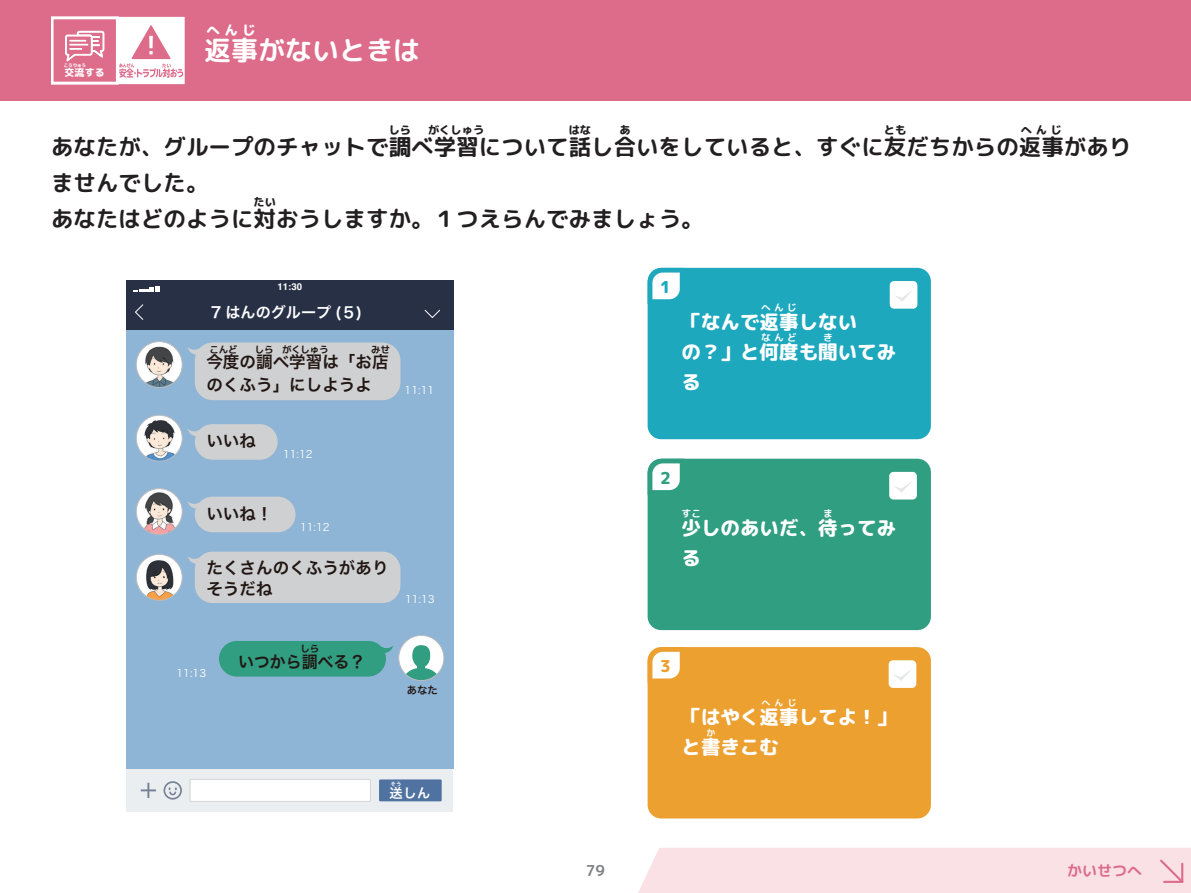
<style>
.page{position:relative;width:1191px;height:893px;background:#fff}
.page>*{position:absolute;margin:0;border:0;box-sizing:border-box;transform-origin:0 0}
.t1{font:27px "rounded mplus 1 p bold";color:#fff}
.t2{font:22.5px/36px "rounded mplus 1 p bold";color:#231f20}
.t3{font:19.5px "rounded mplus 1 p heavy";color:#fff}
.t4{font:16.5px/22.8px "Hira Kaku Pro N W6";color:#211613}
.t5{font:16.5px "Hira Kaku Pro N W6";color:#211613;scale:.96 1}
.t6{font:16.5px "rounded mplus 1 p heavy";color:#1da8be}
.t7{font:16.5px "rounded mplus 1 p heavy";color:#309e81}
.t8{font:16.5px "rounded mplus 1 p heavy";color:#eca030}
.t9{font:15.15px "Hira Kaku Pro W6";color:#fff}
.t10{font:15px "rounded mplus 1 p bold";color:#dd6c8b}
.t11{font:15px "rounded mplus 1 p bold";color:#808285}
.t12{font:13.5px "rounded mplus 1 p heavy";color:#fff}
.t13{font:13.2px "Hira Kaku Pro W6";color:#fff}
.t14{font:11.25px "rounded mplus 1 p heavy";color:#231f20}
.t15{font:10.35px "Hira Kaku Pro N W3";color:#fff}
.t16{font:10.35px "Hira Kaku Pro N W6";color:#211613}
.t17{font:9.9px "rounded mplus 1 p heavy";color:#fff}
.t18{font:9.75px "rounded mplus 1 p bold";letter-spacing:.335em;color:#fff}
.t19{font:700 9.6px "Helvetica";color:#fff}
.t20{font:9.45px "mplus 1 c bold";letter-spacing:-.025em;color:#211613}
.t21{font:9px "rounded mplus 1 p bold";color:#fff}
.t22{font:5.4px "Hira Kaku Pro W6";color:#fff}
.t23{font:4.65px "rounded mplus 1 p heavy";letter-spacing:-.05em;color:#fff}
</style>
<div class="page">
<div style="left:638px;top:848px;width:552px;height:45px;background:#f9e1e6"></div>
<div style="left:0;top:0;width:1191px;height:101px;background:#dd6c8b"></div>
<div style="left:51px;top:17px;width:67px;height:67px;border:3px solid #fff"></div>
<svg style="left:65px;top:31px;width:39px;height:31px"></svg>
<svg style="left:117px;top:17px;width:68px;height:67px"></svg>
<div style="left:647px;top:268px;width:284px;height:171px;background:#1da8be;border-radius:14px"></div>
<svg style="left:647px;top:268px;width:33px;height:36px"></svg>
<div style="left:647px;top:459px;width:284px;height:171px;background:#309e81;border-radius:14px"></div>
<svg style="left:647px;top:459px;width:33px;height:36px"></svg>
<div style="left:647px;top:647px;width:284px;height:171px;background:#eca030;border-radius:14px"></div>
<svg style="left:647px;top:647px;width:33px;height:36px"></svg>
<div style="left:889px;top:281px;width:28px;height:28px;background:#fff;border-radius:4px"></div>
<svg style="left:895px;top:291px;width:17px;height:11px"></svg>
<div style="left:889px;top:472px;width:28px;height:27px;background:#fff;border-radius:4px"></div>
<svg style="left:894px;top:481px;width:18px;height:11px"></svg>
<div style="left:888px;top:660px;width:28px;height:28px;background:#fff;border-radius:4px"></div>
<svg style="left:894px;top:670px;width:17px;height:11px"></svg>
<div style="left:126px;top:281px;width:327px;height:530px;background:#eaeef1"></div>
<div style="left:379px;top:779px;width:63px;height:22px;background:#4f72a1"></div>
<svg style="left:141px;top:783px;width:15px;height:15px"></svg>
<svg style="left:163px;top:781px;width:19px;height:19px"></svg>
<div style="left:126px;top:281px;width:327px;height:488px;background:#8fb5d6"></div>
<div style="left:126px;top:281px;width:327px;height:49px;background:#283046"></div>
<svg style="left:133px;top:286px;width:26px;height:6px"></svg>
<div style="left:190px;top:779px;width:180px;height:22px;background:#fff"></div>
<div style="left:190px;top:779px;width:181px;height:23px;border:1px solid #d2d4d5"></div>
<svg style="left:135px;top:304px;width:8px;height:16px"></svg>
<svg style="left:424px;top:309px;width:16px;height:9px"></svg>
<svg style="left:188px;top:497px;width:107px;height:35px;background:#c7ccd1"></svg>
<svg style="left:188px;top:424px;width:90px;height:36px;background:#c4cbd1"></svg>
<svg style="left:219px;top:641px;width:174px;height:36px;background:#399f88"></svg>
<div style="left:188px;top:343px;width:212px;height:57px;background:#cfd0d1"></div>
<div style="left:188px;top:552px;width:212px;height:51px;background:#cfd0d1"></div>
<img style="left:136px;top:415px;width:46px;height:46px;border-radius:23px">
<div style="left:136px;top:415px;width:47px;height:47px;border:1px solid #babbbe;border-radius:50%"></div>
<img style="left:136px;top:489px;width:46px;height:46px;border-radius:23px">
<div style="left:136px;top:488px;width:47px;height:47px;border:1px solid #babbbe;border-radius:50%"></div>
<img style="left:136px;top:554px;width:46px;height:46px;border-radius:23px">
<div style="left:136px;top:554px;width:47px;height:47px;border:1px solid #babbbe;border-radius:50%"></div>
<img style="left:136px;top:342px;width:46px;height:46px;border-radius:23px">
<div style="left:136px;top:341px;width:47px;height:47px;border:1px solid #babbbe;border-radius:50%"></div>
<svg style="left:400px;top:635px;width:44px;height:46px"></svg>
<div style="left:412px;top:646px;width:18px;height:22px;background:#319d81;border-radius:50%"></div>
<div style="left:417px;top:666px;width:8px;height:7px;background:#319d81"></div>
<div style="left:398px;top:635px;width:46px;height:46px;border:1px solid #babbbe;border-radius:50%"></div>
<hr style="left:1190px;top:0;width:1px;height:893px;background:#fff">
<p class="t23" style="left:64px;top:62px;width:24px">こうりゅう</p>
<p class="t17" style="left:64px;top:66px;width:42px">交流する</p>
<p class="t12" style="left:206px;top:21px;width:51px">へんじ</p>
<p class="t1" style="left:204px;top:31px;width:217px">返事がないときは</p>
<p class="t14" style="left:389px;top:122px;width:24px">しら</p>
<p class="t14" style="left:428px;top:122px;width:58px">がくしゅう</p>
<p class="t14" style="left:569px;top:122px;width:24px">はな</p>
<p class="t14" style="left:619px;top:122px;width:13px">あ</p>
<p class="t14" style="left:884px;top:122px;width:24px">とも</p>
<p class="t14" style="left:1020px;top:122px;width:43px">へんじ</p>
<p class="t2" style="left:51px;top:165px;width:654px">ませんでした。<br>あなたはどのように対おうしますか。１つえらんでみましょう。</p>
<p class="t2" style="left:51px;top:129px;width:1081px">あなたが、グループのチャットで調べ学習について話し合いをしていると、すぐに友だちからの返事があり</p>
<p class="t14" style="left:254px;top:194px;width:24px">たい</p>
<p class="t19" style="left:277px;top:281px;width:26px">11:30</p>
<p class="t9" style="left:211px;top:299px;width:153px">7 はんのグループ (５)</p>
<p class="t20" style="left:209px;top:343px;width:30px">こんど</p>
<p class="t20" style="left:255px;top:343px;width:20px">しら</p>
<p class="t20" style="left:282px;top:343px;width:48px">がくしゅう</p>
<p class="t20" style="left:371px;top:343px;width:20px">みせ</p>
<p class="t4" style="left:206px;top:350px;width:184px">今度の調べ学習は「お店のくふう」にしようよ</p>
<p class="t4" style="left:206px;top:429px;width:51px">いいね</p>
<p class="t15" style="left:283px;top:445px;width:31px">11:12</p>
<p class="t15" style="left:405px;top:381px;width:31px">11:11</p>
<p class="t4" style="left:206px;top:502px;width:68px">いいね！</p>
<p class="t15" style="left:300px;top:517px;width:31px">11:12</p>
<p class="t4" style="left:206px;top:557px;width:184px;line-height:20.2px">たくさんのくふうがありそうだね</p>
<p class="t15" style="left:176px;top:663px;width:31px">11:13</p>
<p class="t20" style="left:300px;top:642px;width:20px">しら</p>
<p class="t5" style="left:238px;top:647px;width:134px">いつから調べる？</p>
<p class="t15" style="left:405px;top:590px;width:31px">11:13</p>
<p class="t16" style="left:407px;top:681px;width:33px">あなた</p>
<p class="t22" style="left:390px;top:779px;width:13px">そう</p>
<p class="t13" style="left:389px;top:781px;width:42px">送しん</p>
<p class="t6" style="left:660px;top:275px;width:12px">1</p>
<p class="t18" style="left:761px;top:301px;width:37px">へんじ</p>
<p class="t3" style="left:681px;top:338px;width:216px">の？」と何度も聞いてみ</p>
<p class="t3" style="left:681px;top:308px;width:177px">「なんで返事しない</p>
<p class="t18" style="left:761px;top:331px;width:37px">なんど</p>
<p class="t18" style="left:823px;top:331px;width:11px">き</p>
<p class="t3" style="left:681px;top:368px;width:21px">る</p>
<p class="t7" style="left:660px;top:466px;width:12px">2</p>
<p class="t18" style="left:681px;top:507px;width:21px">すこ</p>
<p class="t18" style="left:823px;top:507px;width:11px">ま</p>
<p class="t3" style="left:681px;top:544px;width:21px">る</p>
<p class="t3" style="left:681px;top:514px;width:216px">少しのあいだ、待ってみ</p>
<p class="t8" style="left:660px;top:654px;width:12px">3</p>
<p class="t21" style="left:761px;top:696px;width:36px">へんじ</p>
<p class="t3" style="left:681px;top:733px;width:99px">と書きこむ</p>
<p class="t3" style="left:681px;top:703px;width:216px">「はやく返事してよ！」</p>
<p class="t21" style="left:706px;top:726px;width:10px">か</p>
<p class="t11" style="left:586px;top:860px;width:21px">79</p>
<p class="t10" style="left:1067px;top:860px;width:76px">かいせつへ</p>
</div>
